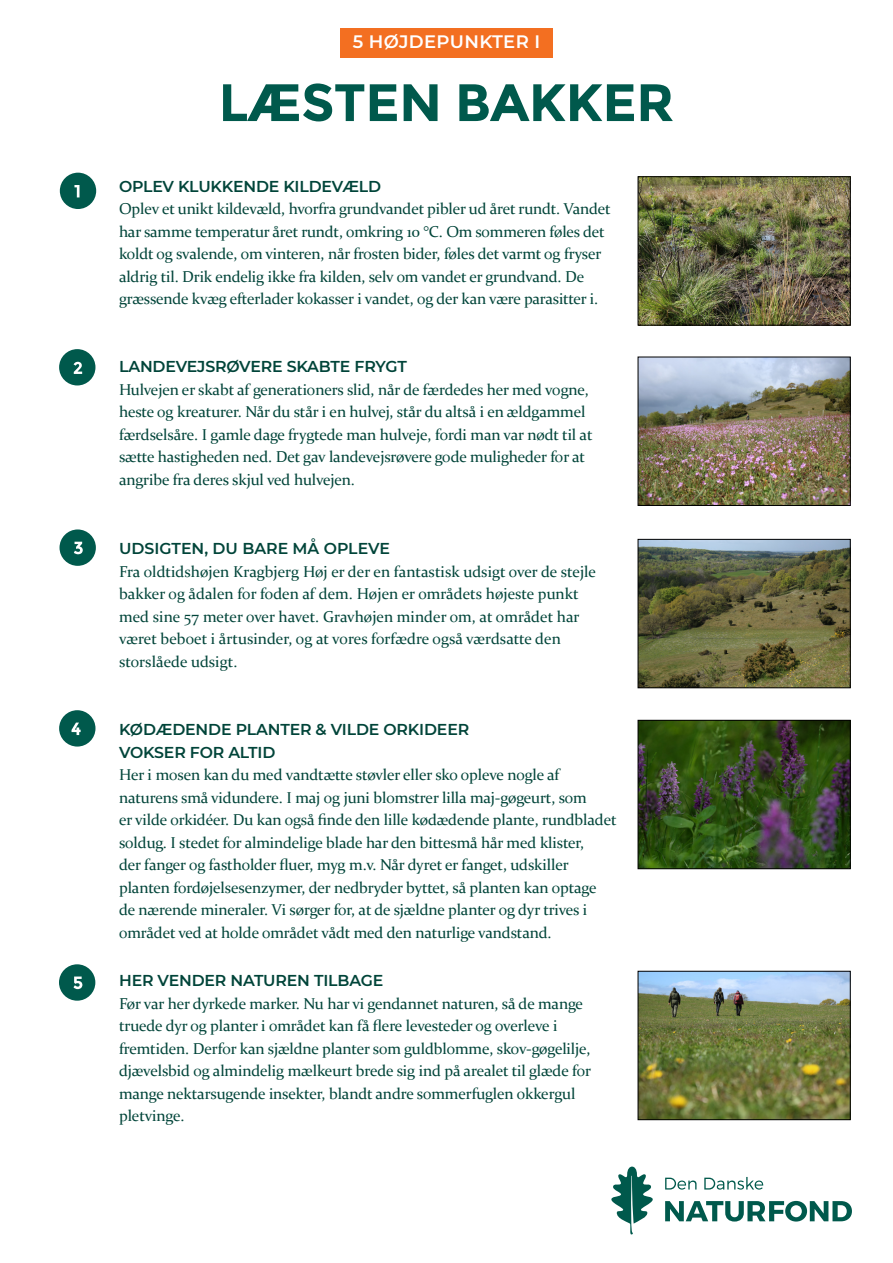
<style>
.page{position:relative;width:893px;height:1263px;background:#fff}
.page>*{position:absolute;margin:0;border:0;box-sizing:border-box;transform-origin:0 0}
.t1{font:700 52.5px "Montserrat";letter-spacing:-.01em;color:#00594c}
.t2{font:600 18px "Montserrat";letter-spacing:.02em;color:#fff}
.t3{font:15.75px/22.5px "Constantia";letter-spacing:-.01em;color:#004439}
.t4{font:600 15.75px/22.5px "Montserrat";letter-spacing:-.01em;color:#004439}
</style>
<div class="page">
<div style="left:60px;top:173px;width:36px;height:36px;background:#00594c;border-radius:50%"></div>
<svg style="left:74px;top:185px;width:6px;height:12px"></svg>
<div style="left:59px;top:349px;width:36px;height:36px;background:#00594c;border-radius:50%"></div>
<svg style="left:74px;top:362px;width:8px;height:12px"></svg>
<div style="left:60px;top:529px;width:36px;height:37px;background:#00594c;border-radius:50%"></div>
<svg style="left:74px;top:542px;width:9px;height:12px"></svg>
<div style="left:59px;top:710px;width:36px;height:36px;background:#00594c;border-radius:50%"></div>
<svg style="left:72px;top:723px;width:9px;height:12px"></svg>
<div style="left:59px;top:964px;width:36px;height:37px;background:#00594c;border-radius:50%"></div>
<svg style="left:74px;top:976px;width:8px;height:13px"></svg>
<img style="left:640px;top:178px;width:208px;height:145px">
<div style="left:638px;top:176px;width:212px;height:149px;border:1px solid #000"></div>
<img style="left:640px;top:359px;width:208px;height:145px">
<div style="left:638px;top:357px;width:212px;height:149px;border:1px solid #000"></div>
<img style="left:640px;top:541px;width:208px;height:145px">
<div style="left:638px;top:539px;width:212px;height:149px;border:1px solid #000"></div>
<img style="left:640px;top:722px;width:208px;height:145px">
<div style="left:638px;top:720px;width:212px;height:149px;border:1px solid #000"></div>
<div style="left:340px;top:28px;width:213px;height:29px;background:#f36f21"></div>
<img style="left:640px;top:973px;width:208px;height:145px">
<div style="left:638px;top:971px;width:212px;height:149px;border:1px solid #000"></div>
<svg style="left:665px;top:1201px;width:187px;height:20px"></svg>
<svg style="left:665px;top:1178px;width:31px;height:11px"></svg>
<svg style="left:704px;top:1177px;width:59px;height:12px"></svg>
<svg style="left:611px;top:1166px;width:42px;height:69px"></svg>
<p class="t2" style="left:353px;top:29px;width:189px">5 HØJDEPUNKTER I</p>
<p class="t1" style="left:219px;top:71px;width:457px">LÆSTEN BAKKER</p>
<p class="t4" style="left:119px;top:174px;width:264px">OPLEV KLUKKENDE KILDEVÆLD</p>
<p class="t3" style="left:119px;top:197px;width:493px">Oplev et unikt kildevæld, hvorfra grundvandet pibler ud året rundt. Vandet har samme temperatur året rundt, omkring 10 °C. Om sommeren føles det koldt og svalende, om vinteren, når frosten bider, føles det varmt og fryser aldrig til. Drik endelig ikke fra kilden, selv om vandet er grundvand. De græssende kvæg efterlader kokasser i vandet, og der kan være parasitter i.</p>
<p class="t4" style="left:119px;top:354px;width:289px">LANDEVEJSRØVERE SKABTE FRYGT</p>
<p class="t3" style="left:119px;top:377px;width:475px">Hulvejen er skabt af generationers slid, når de færdedes her med vogne, heste og kreaturer. Når du står i en hulvej, står du altså i en ældgammel færdselsåre. I gamle dage frygtede man hulveje, fordi man var nødt til at sætte hastigheden ned. Det gav landevejsrøvere gode muligheder for at angribe fra deres skjul ved hulvejen.</p>
<p class="t4" style="left:119px;top:537px;width:272px">UDSIGTEN, DU BARE MÅ OPLEVE</p>
<p class="t3" style="left:119px;top:560px;width:479px">Fra oldtidshøjen Kragbjerg Høj er der en fantastisk udsigt over de stejle bakker og ådalen for foden af dem. Højen er områdets højeste punkt med sine 57 meter over havet. Gravhøjen minder om, at området har været beboet i årtusinder, og at vores forfædre også værdsatte den storslåede udsigt.</p>
<p class="t4" style="left:119px;top:718px;width:352px">KØDÆDENDE PLANTER &amp; VILDE ORKIDEER<br>VOKSER FOR ALTID</p>
<p class="t3" style="left:119px;top:763px;width:499px">Her i mosen kan du med vandtætte støvler eller sko opleve nogle af naturens små vidundere. I maj og juni blomstrer lilla maj-gøgeurt, som<br>er vilde orkidéer. Du kan også finde den lille kødædende plante, rundbladet soldug. I stedet for almindelige blade har den bittesmå hår med klister,<br>der fanger og fastholder fluer, myg m.v. Når dyret er fanget, udskiller planten fordøjelsesenzymer, der nedbryder byttet, så planten kan optage de nærende mineraler. Vi sørger for, at de sjældne planter og dyr trives i området ved at holde området vådt med den naturlige vandstand.</p>
<p class="t4" style="left:119px;top:969px;width:266px">HER VENDER NATUREN TILBAGE</p>
<p class="t3" style="left:119px;top:991px;width:474px">Før var her dyrkede marker. Nu har vi gendannet naturen, så de mange truede dyr og planter i området kan få flere levesteder og overleve i fremtiden. Derfor kan sjældne planter som guldblomme, skov-gøgelilje, djævelsbid og almindelig mælkeurt brede sig ind på arealet til glæde for mange nektarsugende insekter, blandt andre sommerfuglen okkergul pletvinge.</p>
</div>
